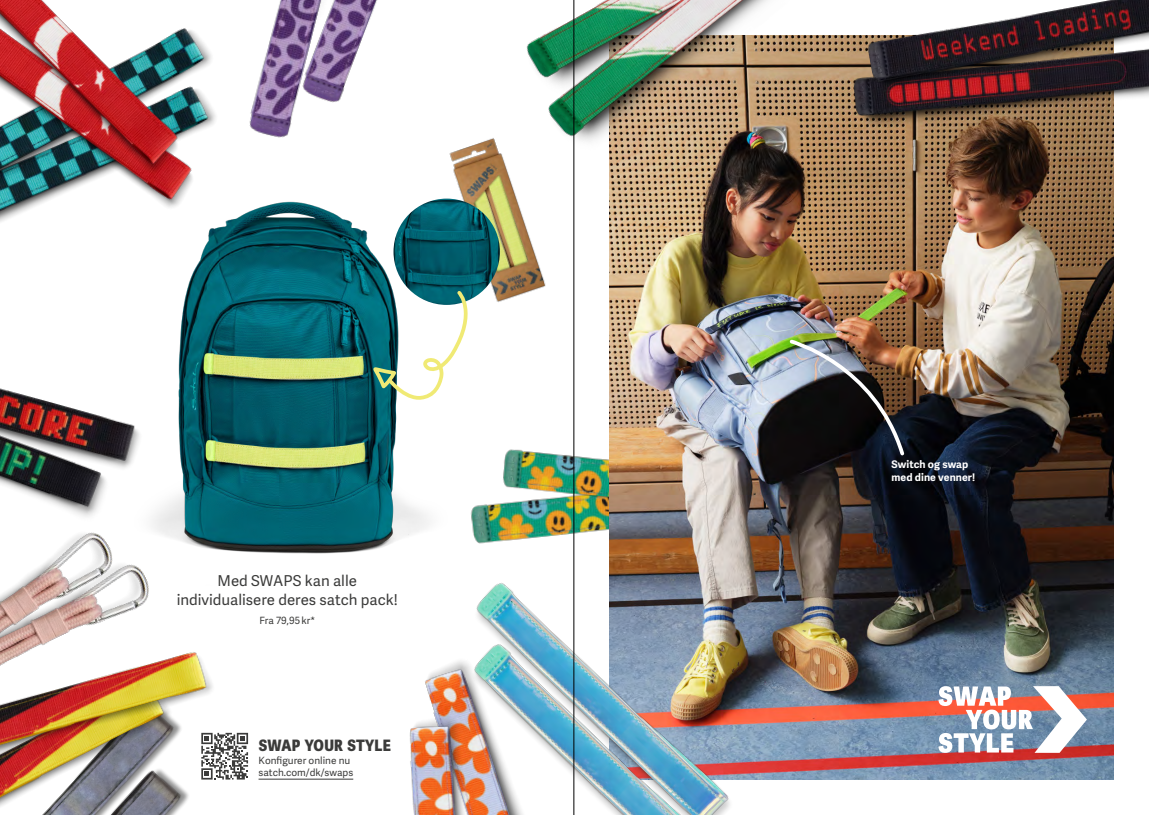
<style>
.page{position:relative;width:1149px;height:815px;background:#fff}
.page>*{position:absolute;margin:0;border:0;box-sizing:border-box;transform-origin:0 0}
.t1{font:800 15.75px "Adelle Sans Cnd";letter-spacing:.015em;color:#3b3b3a}
.t2{font:15px/18.8px "Adelle Sans";color:#3b3b3a;text-align:center}
.t3{font:700 10.5px/12.5px "Adelle Sans";letter-spacing:.005em;color:#fff}
.t4{font:10px/12.5px "Adelle Sans";color:#3b3b3a}
</style>
<div class="page">
<img style="left:525px;top:353px;width:84px;height:134px">
<img style="left:609px;top:35px;width:504px;height:745px">
<img style="left:196px;top:201px;width:329px;height:353px">
<img style="left:421px;top:138px;width:125px;height:183px">
<img style="left:393px;top:199px;width:106px;height:106px;border-radius:53px">
<img style="left:421px;top:138px;width:58px;height:34px">
<img style="left:281px;top:0;width:97px;height:138px">
<img style="left:196px;top:469px;width:30px;height:80px">
<img style="left:496px;top:0;width:342px;height:205px">
<img style="left:0;top:549px;width:268px;height:266px">
<img style="left:266px;top:0;width:15px;height:275px">
<img style="left:0;top:558px;width:165px;height:54px">
<img style="left:0;top:300px;width:196px;height:258px">
<img style="left:184px;top:259px;width:82px;height:41px">
<img style="left:0;top:0;width:271px;height:259px">
<img style="left:381px;top:487px;width:439px;height:328px">
<img style="left:851px;top:39px;width:263px;height:94px">
<img style="left:865px;top:0;width:283px;height:98px">
<img style="left:787px;top:338px;width:119px;height:120px">
<svg style="left:370px;top:289px;width:112px;height:114px"></svg>
<svg style="left:938px;top:686px;width:148px;height:67px"></svg>
<hr style="left:258px;top:779px;width:95px;height:1px;background:#3b3b3a">
<svg style="left:201px;top:733px;width:47px;height:47px"></svg>
<hr style="left:573px;top:0;width:1px;height:815px;background:#000">
<h2 class="t2" style="left:177px;top:572px;width:222px">Med SWAPS kan alle individualisere deres satch pack!</h2>
<p class="t4" style="left:259px;top:615px;width:57px">Fra 79,95 kr*</p>
<h1 class="t1" style="left:258px;top:736px;width:134px">SWAP YOUR STYLE</h1>
<p class="t4" style="left:258px;top:754px;width:96px">Konfigurer online nu satch.com/dk/swaps</p>
<p class="t3" style="left:891px;top:458px;width:85px">Switch og swap med dine venner!</p>
</div>
